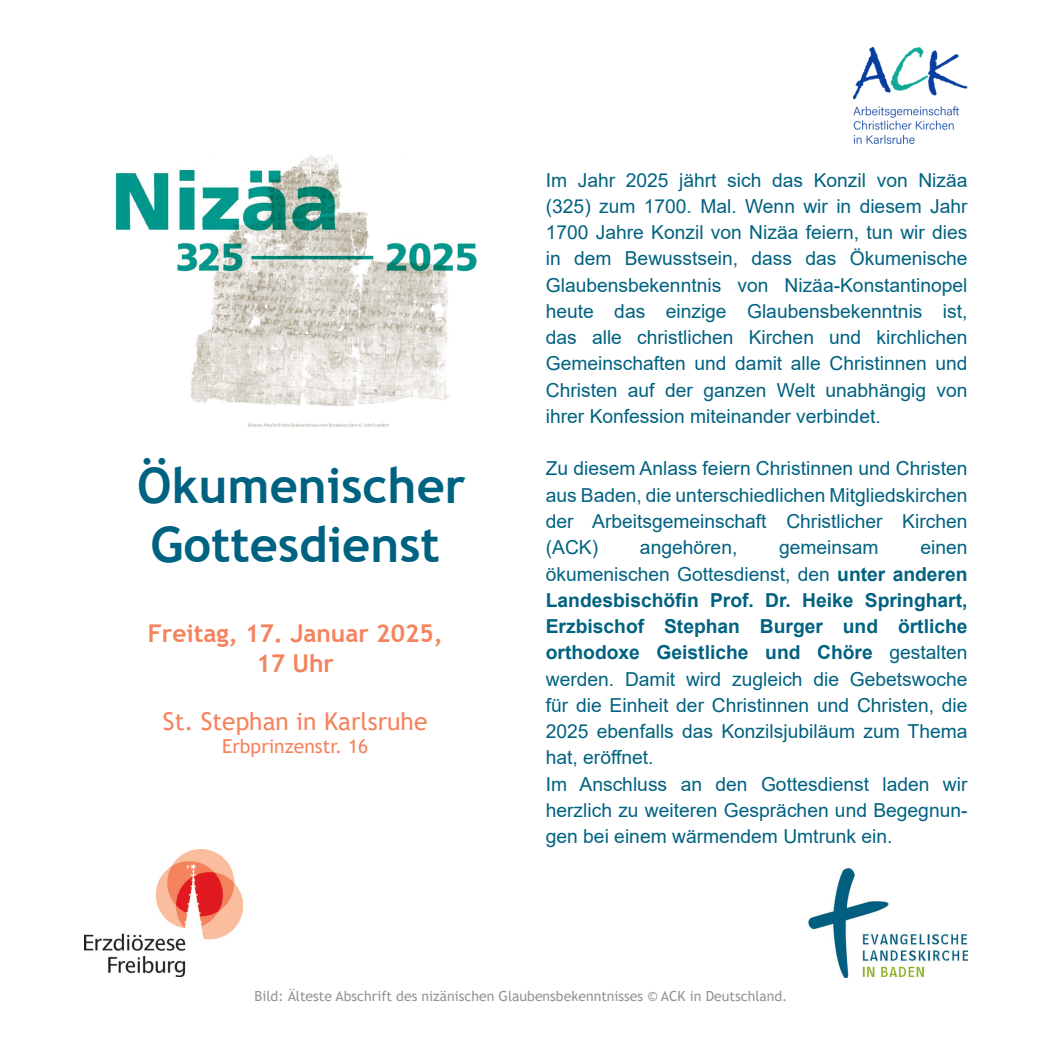
<style>
.page{position:relative;width:1042px;height:1042px;background:#fff}
.page>*{position:absolute;margin:0;border:0;box-sizing:border-box;transform-origin:0 0}
.t1{font:700 49px "Trebuchet MS";color:#006281}
.t2{font:700 24.5px "Trebuchet MS";color:#f5835d}
.t3{font:24.5px "Trebuchet MS";color:#f5835d}
.t4{font:19.25px/26.2px "Arial";color:#006281;text-align:justify}
.t5{font:19.25px "Trebuchet MS";color:#f5835d}
.t6{font:14px "Trebuchet MS";color:#939598}
.s1{font-weight:700}
</style>
<div class="page">
<img style="left:84px;top:849px;width:159px;height:128px">
<img style="left:808px;top:868px;width:159px;height:109px">
<img style="left:854px;top:47px;width:113px;height:97px">
<img style="left:115px;top:155px;width:362px;height:272px">
<p class="t1" style="left:137px;top:455px;width:330px">Ökumenischer</p>
<p class="t1" style="left:150px;top:514px;width:291px">Gottesdienst</p>
<p class="t2" style="left:148px;top:618px;width:297px">Freitag, 17. Januar 2025,</p>
<p class="t2" style="left:256px;top:647px;width:79px">17 Uhr</p>
<p class="t3" style="left:163px;top:706px;width:266px">St. Stephan in Karlsruhe</p>
<p class="t5" style="left:222px;top:734px;width:148px">Erbprinzenstr. 16</p>
<p class="t4" style="left:546px;top:167px;width:423px">Im Jahr 2025 jährt sich das Konzil von Nizäa (325) zum 1700. Mal. Wenn wir in diesem Jahr 1700 Jahre Konzil von Nizäa feiern, tun wir dies in dem Bewusstsein, dass das Ökumenische Glaubensbekenntnis von Nizäa-Konstantinopel heute das einzige Glaubensbekenntnis ist, das alle christlichen Kirchen und kirchlichen Gemeinschaften und damit alle Christinnen und Christen auf der ganzen Welt unabhängig von ihrer Konfession miteinander verbindet.</p>
<p class="t4" style="left:546px;top:455px;width:423px">Zu diesem Anlass feiern Christinnen und Christen aus Baden, die unterschiedlichen Mitgliedskirchen der Arbeitsgemeinschaft Christlicher Kirchen (ACK)</p>
<p class="t4" style="left:640px;top:534px;width:99px">angehören,</p>
<p class="t4" style="left:779px;top:534px;width:101px">gemeinsam</p>
<p class="t4" style="left:546px;top:534px;width:423px;text-indent:375px">einen ökumenischen Gottesdienst, den <span class="s1">unter anderen Landesbischöfin Prof. Dr. Heike Springhart, Erzbischof Stephan Burger und örtliche orthodoxe Geistliche und Chöre</span> gestalten werden. Damit wird zugleich die Gebetswoche für die Einheit der Christinnen und Christen, die 2025 ebenfalls das Konzilsjubiläum zum Thema hat, eröffnet.</p>
<p class="t4" style="left:546px;top:770px;width:423px">Im Anschluss an den Gottesdienst laden wir herzlich zu weiteren Gesprächen und Begegnun&shy;gen bei einem wärmendem Umtrunk ein.</p>
<p class="t6" style="left:254px;top:987px;width:534px">Bild: Älteste Abschrift des nizänischen Glaubensbekenntnisses © ACK in Deutschland.</p>
</div>
